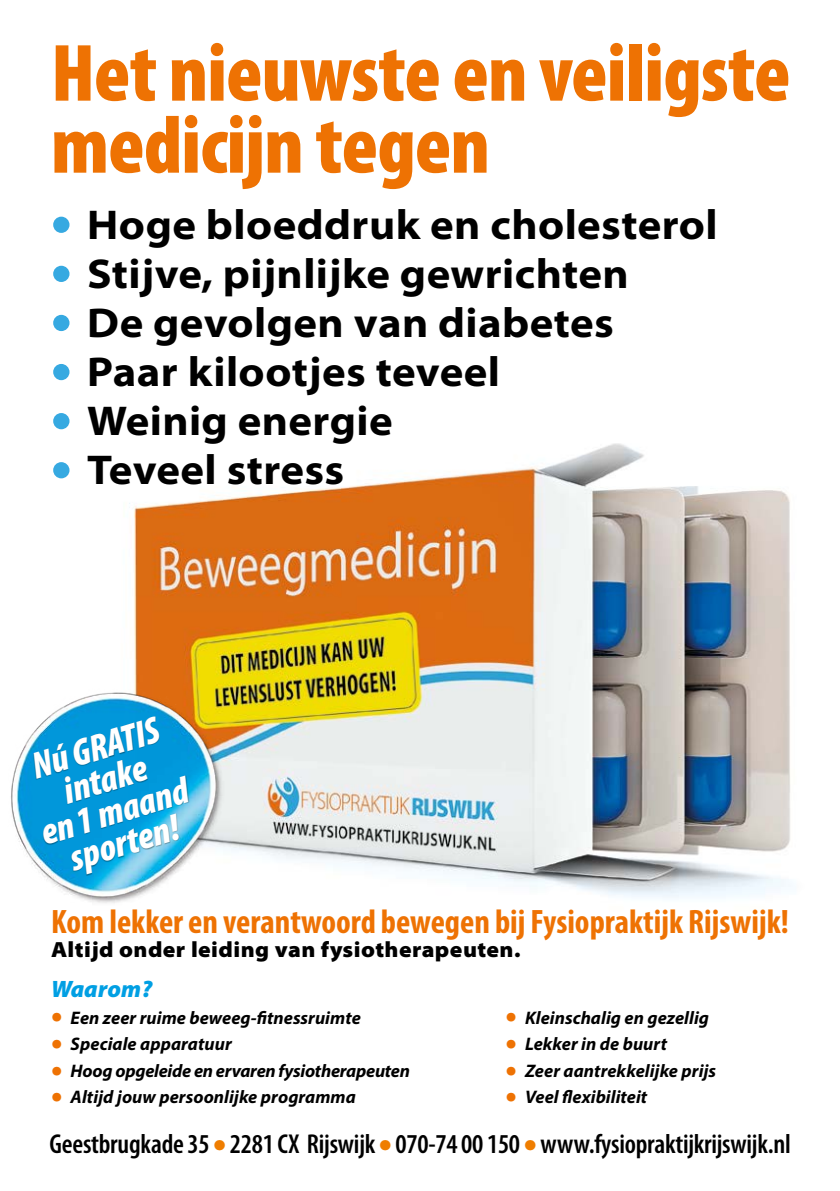
<style>
.page{position:relative;width:840px;height:1191px;background:#fff}
.page>*{position:absolute;margin:0;border:0;box-sizing:border-box;transform-origin:0 0}
.t1{font:900 condensed 82px/72px "Myriad Pro";letter-spacing:-.01em;color:#ee7203}
.t2{font:700 semi-expanded 41.8px "Myriad Pro";letter-spacing:.01em;color:#000}
.t3{font:italic 900 condensed 37.8px/33px "Myriad Pro";color:#fff;text-align:center}
.t4{font:700 condensed 34px "Myriad Pro";color:#ee7203}
.t5{font:600 condensed 27.4px "Myriad Pro";letter-spacing:-.01em;color:#000}
.t6{font:italic 900 23.8px "Myriad Pro";letter-spacing:.005em;color:#009fe3}
.t7{font:900 semi-expanded 22px "Myriad Pro";letter-spacing:.02em;color:#000}
.t8{font:italic 700 18.2px "Myriad Pro";letter-spacing:.005em;color:#000}
.t9{font:italic 700 18.2px "Myriad Pro";letter-spacing:-.015em;color:#000}
.s1{font-weight:900;font-size:53.8px;color:#36a9e1}
.s2{font-size:33.6px;color:#ee7203}
.s3{font-weight:900;font-stretch:semi-expanded;font-size:34.2px;color:#ef7d00}
</style>
<div class="page">
<img style="left:129px;top:443px;width:662px;height:455px">
<img style="left:11px;top:681px;width:219px;height:222px">
<div style="left:33px;top:716px;width:156px;height:160px;background:#000;opacity:.35"></div>
<h1 class="t1" style="left:51px;top:38px;width:740px">Het nieuwste en veiligste medicijn tegen</h1>
<h2 class="t2" style="left:51px;top:201px;width:667px"><span class="s1">•</span> Hoge bloeddruk en cholesterol</h2>
<h2 class="t2" style="left:51px;top:250px;width:579px"><span class="s1">•</span> Stijve, pijnlijke gewrichten</h2>
<h2 class="t2" style="left:51px;top:299px;width:564px"><span class="s1">•</span> De gevolgen van diabetes</h2>
<h2 class="t2" style="left:51px;top:348px;width:450px"><span class="s1">•</span> Paar kilootjes teveel</h2>
<h2 class="t2" style="left:51px;top:397px;width:343px"><span class="s1">•</span> Weinig energie</h2>
<h2 class="t2" style="left:51px;top:446px;width:294px"><span class="s1">•</span> Teveel stress</h2>
<h3 class="t3" style="left:18px;top:755px;width:154px;rotate:-17deg">Nú GRATIS intake<br>en 1 maand sporten!</h3>
<h3 class="t4" style="left:51px;top:900px;width:738px">Kom lekker en verantwoord bewegen bij Fysiopraktijk Rijswijk!</h3>
<p class="t7" style="left:51px;top:937px;width:471px">Altijd onder leiding van fysiotherapeuten.</p>
<h3 class="t6" style="left:51px;top:975px;width:103px">Waarom?</h3>
<p class="t8" style="left:51px;top:1005px;width:311px"><span class="s2">•</span> Een zeer ruime beweeg-fitnessruimte</p>
<p class="t8" style="left:51px;top:1032px;width:182px"><span class="s2">•</span> Speciale apparatuur</p>
<p class="t9" style="left:51px;top:1058px;width:360px"><span class="s2">•</span> Hoog opgeleide en ervaren fysiotherapeuten</p>
<p class="t8" style="left:51px;top:1085px;width:306px"><span class="s2">•</span> Altijd jouw persoonlijke programma</p>
<p class="t8" style="left:505px;top:1005px;width:205px"><span class="s2">•</span> Kleinschalig en gezellig</p>
<p class="t8" style="left:505px;top:1032px;width:163px"><span class="s2">•</span> Lekker in de buurt</p>
<p class="t8" style="left:505px;top:1058px;width:212px"><span class="s2">•</span> Zeer aantrekkelijke prijs</p>
<p class="t8" style="left:505px;top:1085px;width:143px"><span class="s2">•</span> Veel flexibiliteit</p>
<h3 class="t5" style="left:50px;top:1128px;width:742px">Geestbrugkade 35 <span class="s3">•</span> 2281 CX Rijswijk <span class="s3">•</span> 070-74 00 150 <span class="s3">•</span> www.fysiopraktijkrijswijk.nl</h3>
</div>
